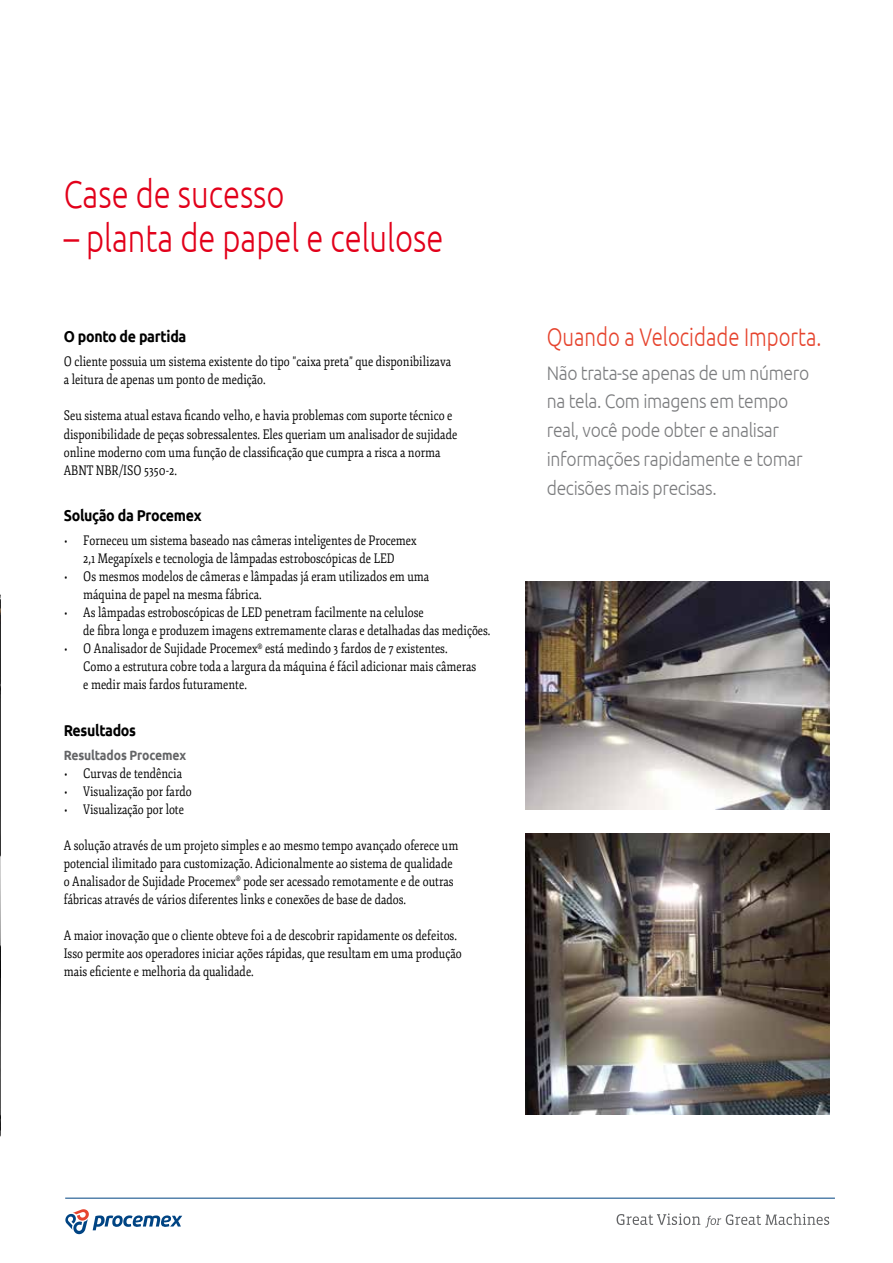
<style>
.page{position:relative;width:893px;height:1263px;background:#fff}
.page>*{position:absolute;margin:0;border:0;box-sizing:border-box;transform-origin:0 0}
.t1{font:300 38.7px "Ubuntu";color:#e2001a;scale:.8 1}
.t2{font:300 25.5px "Ubuntu";color:#e6442e;scale:.8 1}
.t3{font:300 19.5px/28.8px "Ubuntu";letter-spacing:-.02em;color:#7b7c7e;scale:.9 1}
.t4{font:700 15.75px "Ubuntu";letter-spacing:-.02em;color:#000;scale:.9 1}
.t5{font:13.5px/18px "Fjord One";color:#000;scale:.81 1}
.t6{font:700 13.5px "Ubuntu";letter-spacing:-.01em;color:#646567;scale:.9 1}
</style>
<div class="page">
<svg style="left:65px;top:1209px;width:117px;height:25px"></svg>
<svg style="left:617px;top:1213px;width:212px;height:14px"></svg>
<img style="left:0;top:594px;width:1px;height:543px">
<hr style="left:65px;top:1198px;width:770px;height:1px;background:#004382">
<img style="left:525px;top:581px;width:305px;height:229px">
<img style="left:525px;top:833px;width:305px;height:282px">
<h1 class="t1" style="left:64px;top:171px;width:278px">Case de sucesso</h1>
<h1 class="t1" style="left:64px;top:215px;width:476px">– planta de papel e celulose</h1>
<p class="t4" style="left:64px;top:327px;width:138px">O ponto de partida</p>
<p class="t5" style="left:64px;top:353px;width:480px">O cliente possuia um sistema existente do tipo "caixa preta" que disponibilizava a leitura de apenas um ponto de medição.</p>
<p class="t5" style="left:64px;top:407px;width:487px">Seu sistema atual estava ficando velho, e havia problemas com suporte técnico e disponibilidade de peças sobressalentes. Eles queriam um analisador de sujidade online moderno com uma função de classificação que cumpra a risca a norma ABNT NBR/ISO 5350-2.</p>
<p class="t4" style="left:64px;top:506px;width:155px">Solução da Procemex</p>
<p class="t5" style="left:64px;top:532px;width:437px;text-align:center">• Forneceu um sistema baseado nas câmeras inteligentes de Procemex<br>2,1 Megapíxels e tecnologia de lâmpadas estroboscópicas de LED</p>
<p class="t5" style="left:83px;top:568px;width:429px;text-indent:-19px">• Os mesmos modelos de câmeras e lâmpadas já eram utilizados em uma máquina de papel na mesma fábrica.</p>
<p class="t5" style="left:83px;top:604px;width:504px;text-indent:-19px">• As lâmpadas estroboscópicas de LED penetram facilmente na celulose<br>de fibra longa e produzem imagens extremamente claras e detalhadas das medições.</p>
<p class="t5" style="left:83px;top:640px;width:487px;text-indent:-19px">• O Analisador de Sujidade Procemex<sup>®</sup> está medindo 3 fardos de 7 existentes.<br>Como a estrutura cobre toda a largura da máquina é fácil adicionar mais câmeras e medir mais fardos futuramente.</p>
<p class="t4" style="left:64px;top:721px;width:82px">Resultados</p>
<p class="t6" style="left:64px;top:747px;width:137px">Resultados Procemex</p>
<p class="t5" style="left:64px;top:764px;width:148px">• Curvas de tendência</p>
<p class="t5" style="left:64px;top:782px;width:160px">• Visualização por fardo</p>
<p class="t5" style="left:64px;top:800px;width:150px">• Visualização por lote</p>
<p class="t5" style="left:64px;top:836px;width:489px">A solução através de um projeto simples e ao mesmo tempo avançado oferece um potencial ilimitado para customização. Adicionalmente ao sistema de qualidade o Analisador de Sujidade Procemex<sup>®</sup> pode ser acessado remotamente e de outras fábricas através de vários diferentes links e conexões de base de dados.</p>
<p class="t5" style="left:64px;top:926px;width:493px">A maior inovação que o cliente obteve foi a de descobrir rapidamente os defeitos.<br>Isso permite aos operadores iniciar ações rápidas, que resultam em uma produção mais eficiente e melhoria da qualidade.</p>
<h2 class="t2" style="left:547px;top:321px;width:345px">Quando a Velocidade Importa.</h2>
<h3 class="t3" style="left:547px;top:358px;width:293px">Não trata-se apenas de um número na tela. Com imagens em tempo real, você pode obter e analisar informações rapidamente e tomar decisões mais precisas.</h3>
</div>
